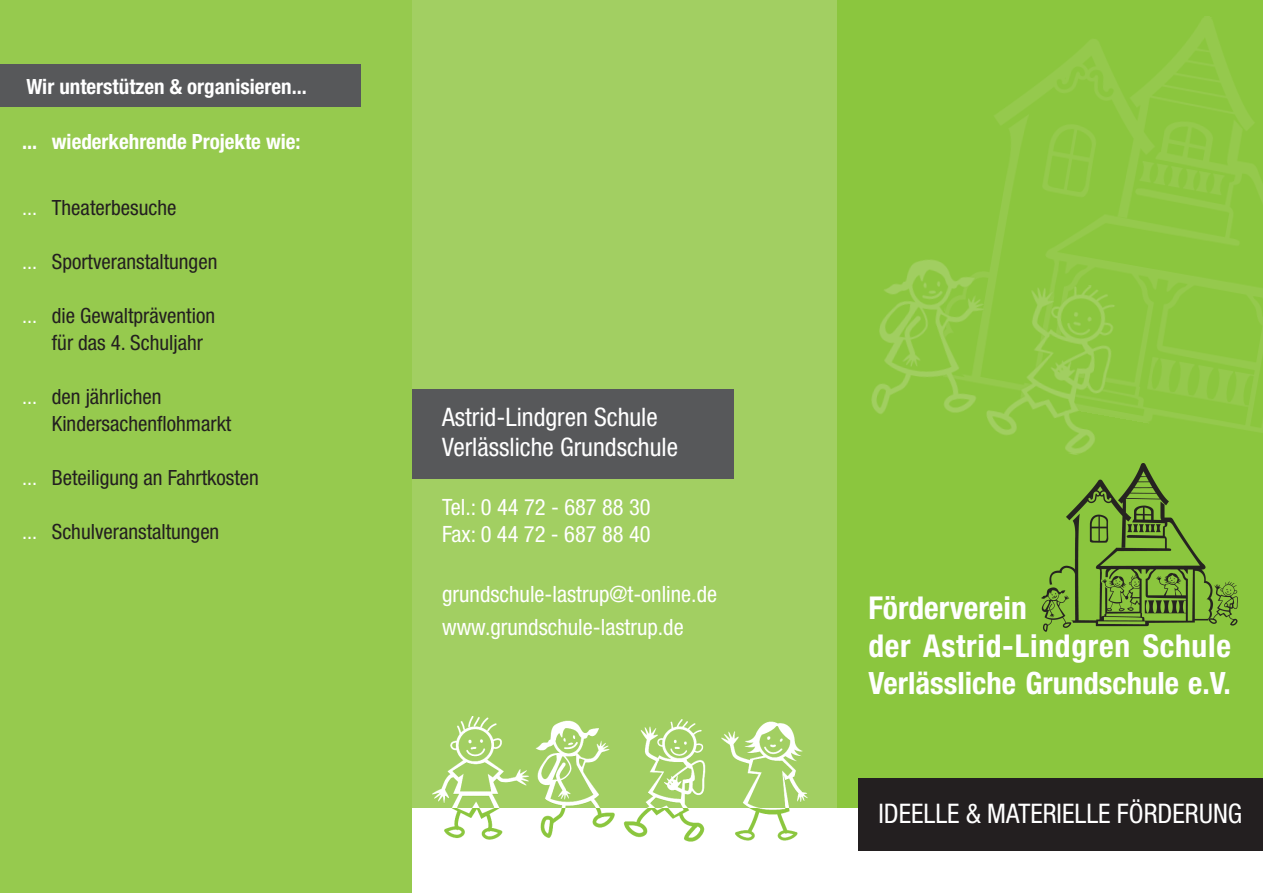
<style>
.page{position:relative;width:1263px;height:893px;background:#fff}
.page>*{position:absolute;margin:0;border:0;box-sizing:border-box;transform-origin:0 0}
.t1{font:700 condensed 31.5px/37.8px "Helvetica Neue";letter-spacing:.025em;color:#fff}
.t2{font:700 condensed 30.75px "Helvetica Neue";color:#fff}
.t3{font:condensed 27px "Helvetica Neue";color:#fff}
.t4{font:condensed 25.5px/30.6px "Helvetica Neue";color:#fff}
.t5{font:condensed 22.5px/27px "Helvetica Neue";color:#fff}
.t6{font:condensed 21px/27px "Helvetica Neue";color:#231f20}
.t7{font:700 condensed 21px "Helvetica Neue";color:#fff}
.s1{color:#fff}
</style>
<div class="page">
<div style="left:412px;top:0;width:425px;height:808px;background:#a2cf62"></div>
<div style="left:0;top:0;width:412px;height:893px;background:#96ca4e"></div>
<div style="left:837px;top:0;width:425px;height:808px;background:#8bc63e"></div>
<div style="left:412px;top:389px;width:321px;height:89px;background:#57585a"></div>
<img style="left:993px;top:16px;width:269px;height:417px">
<img style="left:871px;top:251px;width:252px;height:204px">
<div style="left:858px;top:778px;width:404px;height:73px;background:#231f20"></div>
<img style="left:1042px;top:463px;width:195px;height:168px">
<img style="left:444px;top:808px;width:354px;height:33px">
<img style="left:433px;top:717px;width:374px;height:91px">
<div style="left:0;top:64px;width:361px;height:43px;background:#57585a"></div>
<p class="t7" style="left:26px;top:79px;width:282px">Wir unterstützen &amp; organisieren...</p>
<p class="t7" style="left:22px;top:133px;width:280px">... wiederkehrende Projekte wie:</p>
<p class="t6" style="left:22px;top:195px;width:156px"><span class="s1">...</span> Theaterbesuche</p>
<p class="t6" style="left:22px;top:249px;width:197px"><span class="s1">...</span> Sportveranstaltungen</p>
<p class="t6" style="left:52px;top:303px;width:165px;text-indent:-30px"><span class="s1">...</span> die Gewaltprävention für das 4. Schuljahr</p>
<p class="t6" style="left:52px;top:384px;width:181px;text-indent:-30px"><span class="s1">...</span> den jährlichen<br>Kindersachenflohmarkt</p>
<p class="t6" style="left:22px;top:465px;width:238px"><span class="s1">...</span> Beteiligung an Fahrtkosten</p>
<p class="t6" style="left:22px;top:519px;width:199px"><span class="s1">...</span> Schulveranstaltungen</p>
<p class="t4" style="left:442px;top:403px;width:237px">Astrid-Lindgren Schule<br>Verlässliche Grundschule</p>
<p class="t5" style="left:442px;top:496px;width:210px">Tel.: 0 44 72 - 687 88 30<br>Fax: 0 44 72 - 687 88 40</p>
<p class="t5" style="left:442px;top:580px;width:276px;line-height:33px">grundschule-lastrup@t-online.de www.grundschule-lastrup.de</p>
<h1 class="t1" style="left:868px;top:592px;width:364px">Förderverein<br>der Astrid-Lindgren Schule</h1>
<h2 class="t2" style="left:868px;top:672px;width:364px">Verlässliche Grundschule e.V.</h2>
<p class="t3" style="left:878px;top:803px;width:365px">IDEELLE &amp; MATERIELLE FÖRDERUNG</p>
</div>
